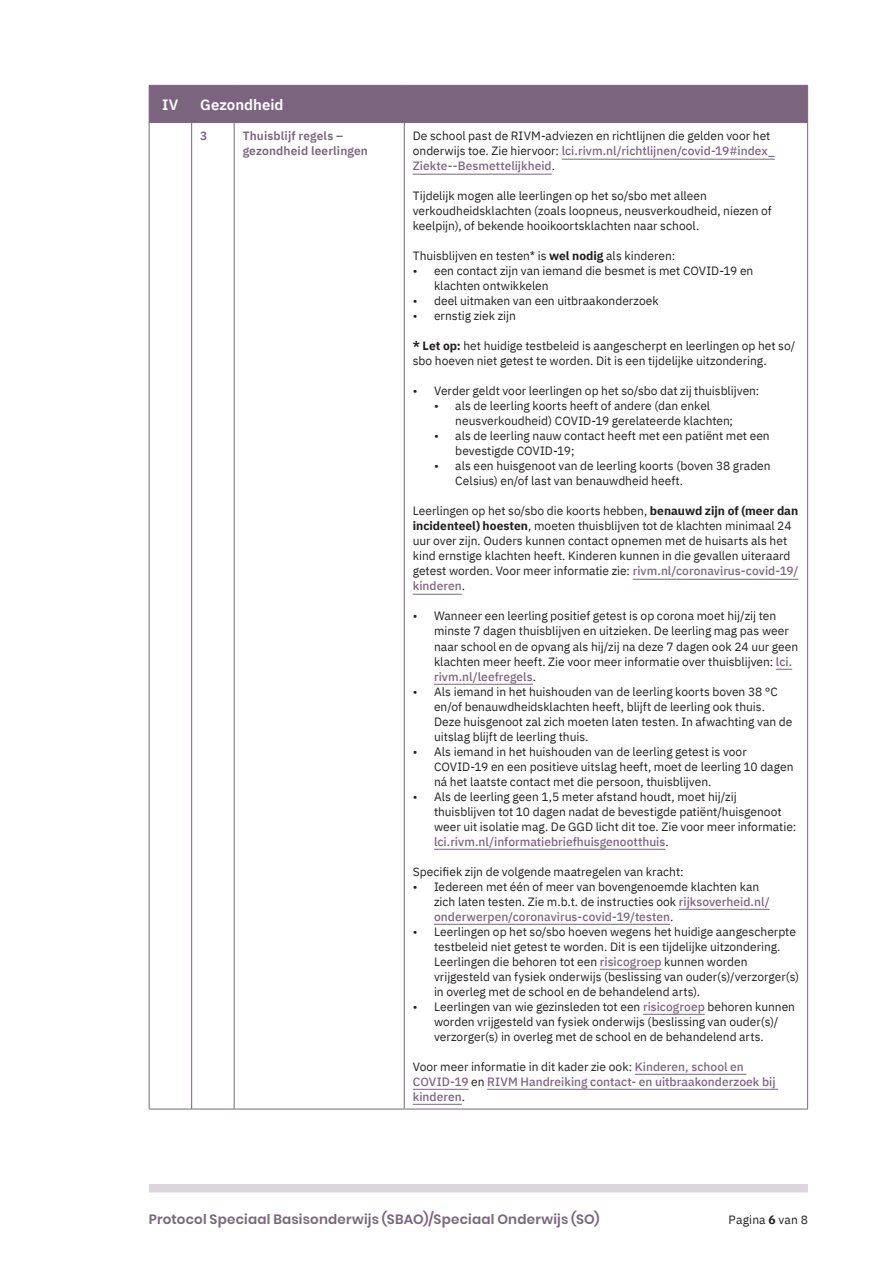
<style>
.page{position:relative;width:893px;height:1263px;background:#fff}
.page>*{position:absolute;margin:0;border:0;box-sizing:border-box;transform-origin:0 0}
.tabel_titel{font:600 15px "IBM Plex Sans";color:#fff}
.tabel_nummer{font:600 15px "IBM Plex Sans";color:#fff}
.t1{font:600 13.5px "Poppins";letter-spacing:.015em;color:#7b657e}
.tabel{font:12px/15px "IBM Plex Sans";color:#231f20}
.tabel-2{font:500 12px/15px "IBM Plex Sans";letter-spacing:.005em;color:#7b657e}
.tabel_kopje{font:600 12px/15px "IBM Plex Sans";letter-spacing:.01em;color:#7b657e}
.s1{font-weight:500;color:#7b657e}
.s2{font-weight:700}
.s3{font-weight:400;color:#231f20}
</style>
<div class="page">
<div style="left:149px;top:1184px;width:659px;height:8px;background:#dcd5db"></div>
<div style="left:150px;top:86px;width:657px;height:36px;background:#7b657e"></div>
<hr style="left:149px;top:85px;width:43px;height:1px;background:#7b657e">
<hr style="left:149px;top:86px;width:1px;height:36px;background:#7b657e">
<hr style="left:192px;top:85px;width:42px;height:1px;background:#7b657e">
<hr style="left:191px;top:86px;width:1px;height:36px;background:#7b657e">
<hr style="left:234px;top:85px;width:170px;height:1px;background:#7b657e">
<hr style="left:404px;top:85px;width:404px;height:1px;background:#7b657e">
<hr style="left:807px;top:86px;width:1px;height:36px;background:#7b657e">
<hr style="left:149px;top:122px;width:43px;height:1px;background:#7b657e">
<hr style="left:149px;top:123px;width:1px;height:986px;background:#7b657e">
<hr style="left:149px;top:1109px;width:43px;height:1px;background:#7b657e">
<hr style="left:192px;top:122px;width:42px;height:1px;background:#7b657e">
<hr style="left:191px;top:123px;width:1px;height:986px;background:#7b657e">
<hr style="left:234px;top:122px;width:170px;height:1px;background:#7b657e">
<hr style="left:234px;top:123px;width:1px;height:986px;background:#7b657e">
<hr style="left:404px;top:122px;width:404px;height:1px;background:#7b657e">
<hr style="left:404px;top:123px;width:1px;height:986px;background:#7b657e">
<hr style="left:807px;top:123px;width:1px;height:986px;background:#7b657e">
<hr style="left:192px;top:1109px;width:42px;height:1px;background:#7b657e">
<hr style="left:234px;top:1109px;width:170px;height:1px;background:#7b657e">
<hr style="left:404px;top:1109px;width:404px;height:1px;background:#7b657e">
<hr style="left:562px;top:159px;width:213px;height:1px;background:#7b657e">
<hr style="left:413px;top:174px;width:139px;height:1px;background:#7b657e">
<hr style="left:633px;top:579px;width:165px;height:1px;background:#7b657e">
<hr style="left:413px;top:594px;width:49px;height:1px;background:#7b657e">
<svg style="left:776px;top:669px;width:16px;height:1px"></svg>
<hr style="left:434px;top:684px;width:99px;height:1px;background:#7b657e">
<hr style="left:434px;top:849px;width:231px;height:1px;background:#7b657e">
<hr style="left:679px;top:909px;width:91px;height:1px;background:#7b657e">
<hr style="left:434px;top:924px;width:236px;height:1px;background:#7b657e">
<hr style="left:600px;top:969px;width:62px;height:1px;background:#7b657e">
<hr style="left:643px;top:1014px;width:62px;height:1px;background:#7b657e">
<hr style="left:635px;top:1074px;width:111px;height:1px;background:#7b657e">
<hr style="left:413px;top:1089px;width:55px;height:1px;background:#7b657e">
<hr style="left:487px;top:1089px;width:291px;height:1px;background:#7b657e">
<hr style="left:413px;top:1104px;width:49px;height:1px;background:#7b657e">
<p class="tabel_nummer" style="left:162px;top:93px;width:18px">IV</p>
<p class="tabel_titel" style="left:200px;top:93px;width:85px">Gezondheid</p>
<p class="tabel_kopje" style="left:200px;top:128px;width:9px">3</p>
<p class="tabel_kopje" style="left:243px;top:128px;width:127px">Thuisblijf regels – gezondheid leerlingen</p>
<p class="tabel" style="left:413px;top:128px;width:363px">De school past de RIVM-adviezen en richtlijnen die gelden voor het onderwijs toe. Zie hiervoor: <span class="s1">lci.rivm.nl/richtlijnen/covid-19#index_<br>Ziekte--Besmettelijkheid</span>.</p>
<p class="tabel" style="left:413px;top:188px;width:360px">Tijdelijk mogen alle leerlingen op het so/sbo met alleen verkoudheidsklachten (zoals loopneus, neusverkoudheid, niezen of keelpijn), of bekende hooikoortsklachten naar school.</p>
<p class="tabel" style="left:413px;top:248px;width:264px">Thuisblijven en testen* is <span class="s2">wel nodig</span> als kinderen:</p>
<p class="tabel" style="left:434px;top:263px;width:321px;text-indent:-21px">• een contact zijn van iemand die besmet is met COVID-19 en klachten ontwikkelen</p>
<p class="tabel" style="left:413px;top:293px;width:248px">• deel uitmaken van een uitbraakonderzoek</p>
<p class="tabel" style="left:413px;top:308px;width:105px">• ernstig ziek zijn</p>
<p class="tabel" style="left:413px;top:338px;width:384px"><span class="s2">* Let op:</span> het huidige testbeleid is aangescherpt en leerlingen op het so/ sbo hoeven niet getest te worden. Dit is een tijdelijke uitzondering.</p>
<p class="tabel" style="left:413px;top:383px;width:348px">• Verder geldt voor leerlingen op het so/sbo dat zij thuisblijven:</p>
<p class="tabel" style="left:455px;top:398px;width:279px;text-indent:-21px">• als de leerling koorts heeft of andere (dan enkel neusverkoudheid) COVID-19 gerelateerde klachten;</p>
<p class="tabel" style="left:455px;top:428px;width:316px;text-indent:-21px">• als de leerling nauw contact heeft met een patiënt met een bevestigde COVID-19;</p>
<p class="tabel" style="left:455px;top:458px;width:317px;text-indent:-21px">• als een huisgenoot van de leerling koorts (boven 38 graden<br>Celsius) en/of last van benauwdheid heeft.</p>
<p class="tabel" style="left:413px;top:503px;width:387px">Leerlingen op het so/sbo die koorts hebben, <span class="s2">benauwd zijn of (meer dan incidenteel) hoesten</span>, moeten thuisblijven tot de klachten minimaal 24 uur over zijn. Ouders kunnen contact opnemen met de huisarts als het kind ernstige klachten heeft. Kinderen kunnen in die gevallen uiteraard getest worden. Voor meer informatie zie: <span class="s1">rivm.nl/coronavirus-covid-19/ kinderen</span>.</p>
<p class="tabel" style="left:434px;top:608px;width:366px;text-indent:-21px">• Wanneer een leerling positief getest is op corona moet hij/zij ten minste 7 dagen thuisblijven en uitzieken. De leerling mag pas weer naar school en de opvang als hij/zij na deze 7 dagen ook 24 uur geen klachten meer heeft. Zie voor meer informatie over thuisblijven: <span class="s1">lci. rivm.nl/leefregels</span>.</p>
<p class="tabel" style="left:434px;top:683px;width:360px;text-indent:-21px">• Als iemand in het huishouden van de leerling koorts boven 38 °C en/of benauwdheidsklachten heeft, blijft de leerling ook thuis.<br>Deze huisgenoot zal zich moeten laten testen. In afwachting van de uitslag blijft de leerling thuis.</p>
<p class="tabel" style="left:434px;top:743px;width:361px;text-indent:-21px">• Als iemand in het huishouden van de leerling getest is voor<br>COVID-19 en een positieve uitslag heeft, moet de leerling 10 dagen ná het laatste contact met die persoon, thuisblijven.</p>
<p class="tabel" style="left:434px;top:788px;width:364px;text-indent:-21px">• Als de leerling geen 1,5 meter afstand houdt, moet hij/zij thuisblijven tot 10 dagen nadat de bevestigde patiënt/huisgenoot weer uit isolatie mag. De GGD licht dit toe. Zie voor meer informatie: <span class="s1">lci.rivm.nl/informatiebriefhuisgenootthuis</span>.</p>
<p class="tabel" style="left:413px;top:863px;width:272px">Specifiek zijn de volgende maatregelen van kracht:</p>
<p class="tabel" style="left:434px;top:878px;width:337px;text-indent:-21px">• Iedereen met één of meer van bovengenoemde klachten kan zich laten testen. Zie m.b.t. de instructies ook <span class="s1">rijksoverheid.nl/ onderwerpen/coronavirus-covid-19/testen</span>.</p>
<p class="tabel" style="left:434px;top:923px;width:367px;text-indent:-21px">• Leerlingen op het so/sbo hoeven wegens het huidige aangescherpte testbeleid niet getest te worden. Dit is een tijdelijke uitzondering.<br>Leerlingen die behoren tot een <span class="s1">risicogroep</span> kunnen worden vrijgesteld van fysiek onderwijs (beslissing van ouder(s)/verzorger(s) in overleg met de school en de behandelend arts).</p>
<p class="tabel" style="left:434px;top:998px;width:363px;text-indent:-21px">• Leerlingen van wie gezinsleden tot een <span class="s1">risicogroep</span> behoren kunnen worden vrijgesteld van fysiek onderwijs (beslissing van ouder(s)/ verzorger(s) in overleg met de school en de behandelend arts.</p>
<p class="tabel-2" style="left:413px;top:1058px;width:364px"><span class="s3">Voor meer informatie in dit kader zie ook:</span> Kinderen, school en<br>COVID-19 <span class="s3">en</span> RIVM Handreiking contact- en uitbraakonderzoek bij kinderen<span class="s3">.</span></p>
<p class="t1" style="left:149px;top:1211px;width:452px">Protocol Speciaal Basisonderwijs (SBAO)/Speciaal Onderwijs (SO)</p>
<p class="tabel" style="left:729px;top:1211px;width:81px">Pagina <span class="s2">6</span> van 8</p>
</div>
